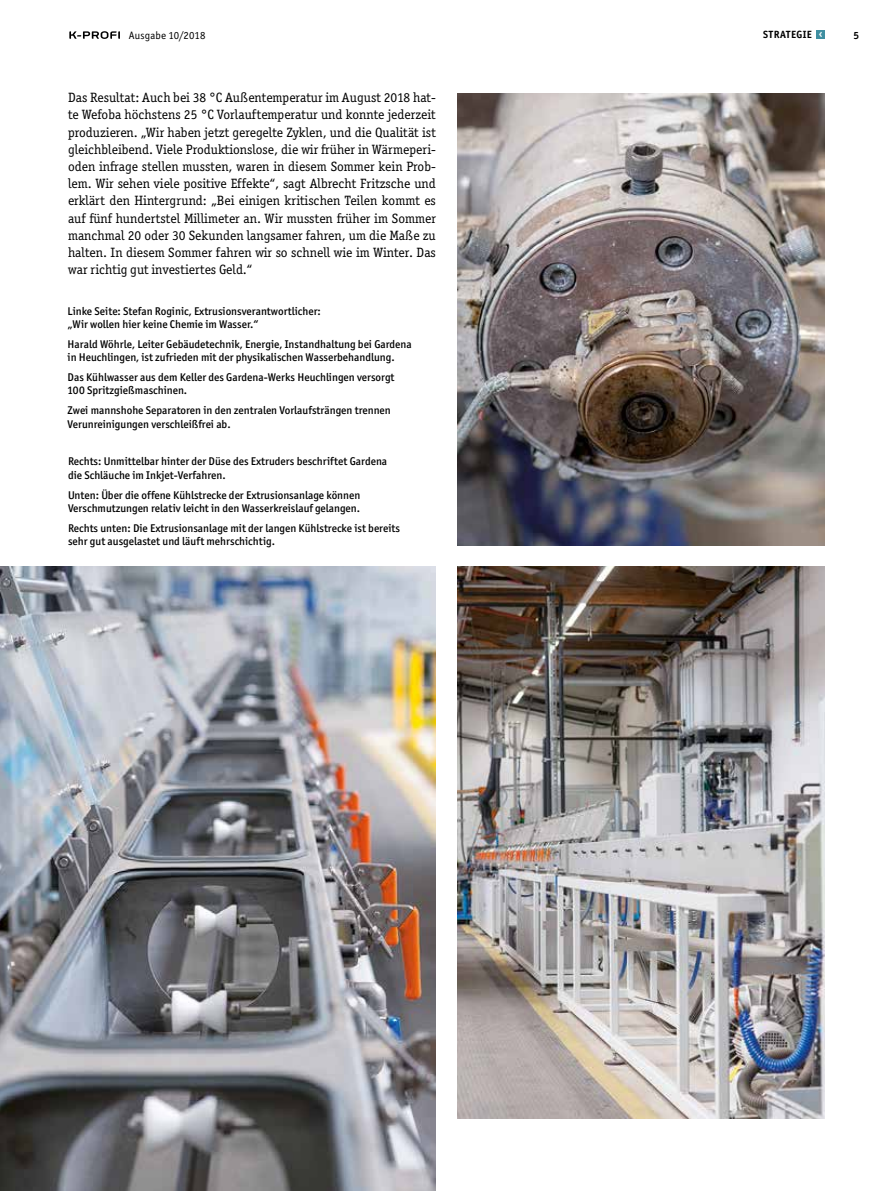
<style>
.page{position:relative;width:893px;height:1191px;background:#fff}
.page>*{position:absolute;margin:0;border:0;box-sizing:border-box;transform-origin:0 0}
.t1{font:13.5px/17.2px "Officina Ser ITC Std";color:#000;text-align:justify}
.t2{font:500 11.25px/13.5px "Officina Sans ITC Std";color:#000}
.t3{font:10.8px "Officina Sans ITC Std";letter-spacing:.015em;color:#000}
.t4{font:700 10.5px "Officina Sans ITC Std";letter-spacing:.045em;color:#000}
.t5{font:700 10.5px "Officina Sans ITC Std";color:#fff}
.t6{font:700 10.5px "Officina Ser ITC Std";color:#000}
</style>
<div class="page">
<svg style="left:69px;top:31px;width:51px;height:8px"></svg>
<div style="left:817px;top:31px;width:8px;height:8px;background:#3f8fa1"></div>
<img style="left:457px;top:566px;width:368px;height:552px">
<img style="left:457px;top:94px;width:368px;height:451px">
<img style="left:0;top:566px;width:435px;height:625px">
<p class="t3" style="left:129px;top:31px;width:78px">Ausgabe 10/2018</p>
<p class="t5" style="left:819px;top:27px;width:5px">‹</p>
<p class="t6" style="left:853px;top:31px;width:7px">5</p>
<p class="t4" style="left:763px;top:29px;width:50px">STRATEGIE</p>
<p class="t1" style="left:68px;top:89px;width:369px">Das Resultat: Auch bei 38 °C Außentemperatur im August 2018 hat&shy;te Wefoba höchstens 25 °C Vorlauftemperatur und konnte jederzeit produzieren. „Wir haben jetzt geregelte Zyklen, und die Qualität ist gleichbleibend. Viele Produktionslose, die wir früher in Wärmeperi&shy;oden infrage stellen mussten, waren in diesem Sommer kein Prob&shy;lem. Wir sehen viele positive Effekte“, sagt Albrecht Fritzsche und erklärt den Hintergrund: „Bei einigen kritischen Teilen kommt es auf fünf hundertstel Millimeter an. Wir mussten früher im Sommer manchmal 20 oder 30 Sekunden langsamer fahren, um die Maße zu halten. In diesem Sommer fahren wir so schnell wie im Winter. Das war richtig gut investiertes Geld.“</p>
<p class="t2" style="left:68px;top:305px;width:255px">Linke Seite: Stefan Roginic, Extrusionsverantwortlicher: „Wir wollen hier keine Chemie im Wasser.“</p>
<p class="t2" style="left:68px;top:338px;width:346px">Harald Wöhrle, Leiter Gebäudetechnik, Energie, Instandhaltung bei Gardena in Heuchlingen, ist zufrieden mit der physikalischen Wasserbehandlung.</p>
<p class="t2" style="left:68px;top:371px;width:328px">Das Kühlwasser aus dem Keller des Gardena-Werks Heuchlingen versorgt<br>100 Spritzgießmaschinen.</p>
<p class="t2" style="left:68px;top:404px;width:325px">Zwei mannshohe Separatoren in den zentralen Vorlaufsträngen trennen<br>Verunreinigungen verschleißfrei ab.</p>
<p class="t2" style="left:68px;top:455px;width:321px">Rechts: Unmittelbar hinter der Düse des Extruders beschriftet Gardena die Schläuche im Inkjet-Verfahren.</p>
<p class="t2" style="left:68px;top:488px;width:294px">Unten: Über die offene Kühlstrecke der Extrusionsanlage können<br>Verschmutzungen relativ leicht in den Wasserkreislauf gelangen.</p>
<p class="t2" style="left:68px;top:521px;width:333px">Rechts unten: Die Extrusionsanlage mit der langen Kühlstrecke ist bereits sehr gut ausgelastet und läuft mehrschichtig.</p>
</div>
